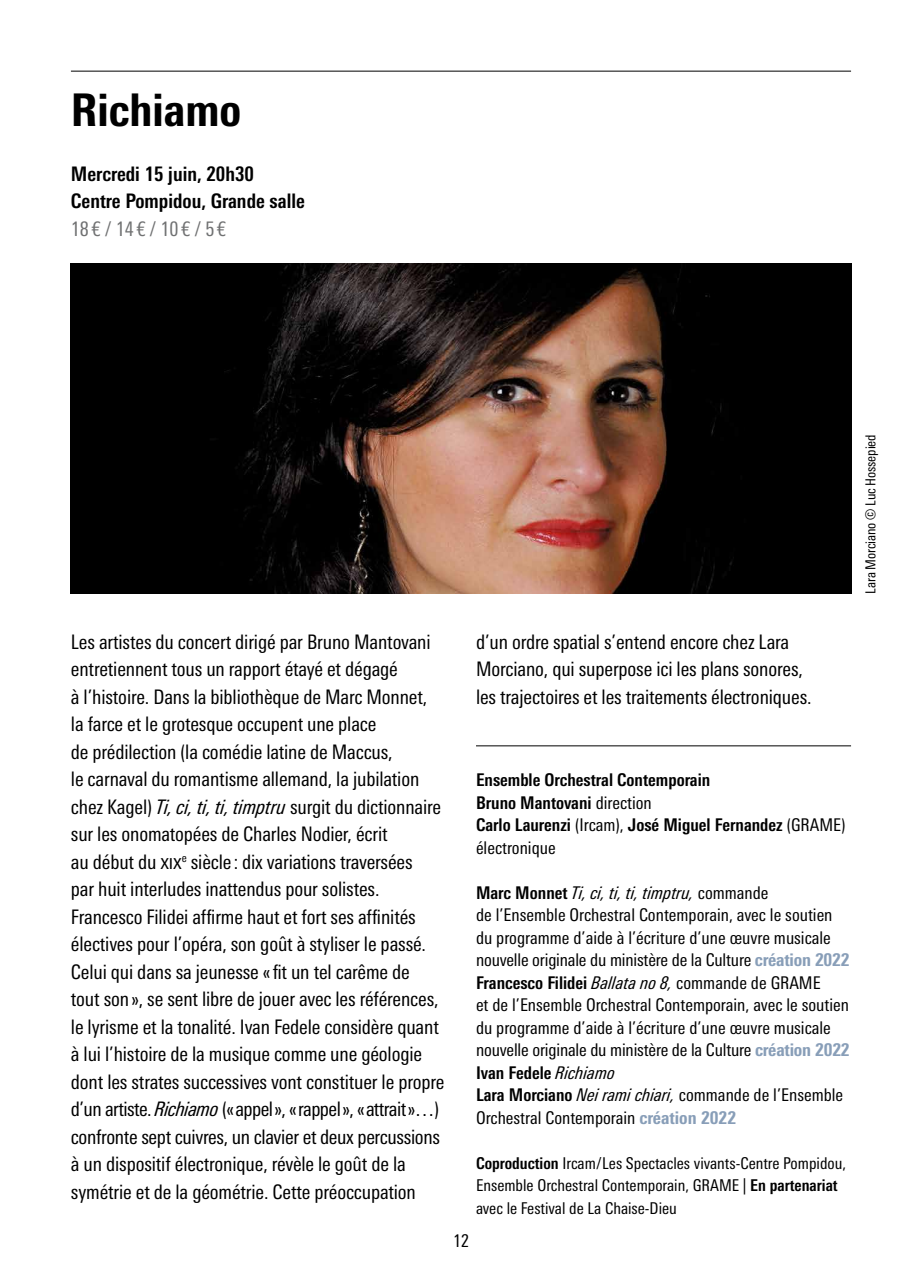
<style>
.page{position:relative;width:922px;height:1276px;background:#fff}
.page>*{position:absolute;margin:0;border:0;box-sizing:border-box;transform-origin:0 0}
.t1{font:800 condensed 45px "Univers Next Pro";color:#000}
.t2{font:condensed 20px/27.5px "Univers Next Pro";letter-spacing:-.005em;color:#000}
.t3{font:700 condensed 20px/27.5px "Univers Next Pro";color:#000}
.t4{font:condensed 20px "Univers Next Pro";color:#707172}
.t5{font:condensed 17.5px/22.5px "Univers Next Pro";color:#000}
.t6{font:700 condensed 17.5px/22.5px "Univers Next Pro";color:#000}
.t7{font:condensed 16.25px/22.5px "Univers Next Pro";color:#000}
.t8{font:condensed 13.75px "Univers Next Pro";letter-spacing:-.01em;color:#000}
.s1{font-style:italic}
.s2{font-weight:400}
.s3{font-weight:700}
.s4{font-weight:800;color:#889eb8}
</style>
<div class="page">
<img style="left:71px;top:263px;width:779px;height:330px">
<hr style="left:476px;top:745px;width:374px;height:1px;background:#000">
<hr style="left:71px;top:71px;width:779px;height:1px;background:#000">
<h1 class="t1" style="left:71px;top:83px;width:172px">Richiamo</h1>
<p class="t3" style="left:71px;top:160px;width:235px">Mercredi 15 juin, 20h30<br>Centre Pompidou, Grande salle</p>
<p class="t4" style="left:71px;top:217px;width:156px">18€ / 14€ / 10€ / 5€</p>
<p class="t8" style="left:862px;top:593px;width:161px;rotate:-90deg">Lara Morciano © Luc Hossepied</p>
<p class="t2" style="left:71px;top:627px;width:375px">Les artistes du concert dirigé par Bruno Mantovani entretiennent tous un rapport étayé et dégagé<br>à l’histoire. Dans la bibliothèque de Marc Monnet, la farce et le grotesque occupent une place<br>de prédilection (la comédie latine de Maccus,<br>le carnaval du romantisme allemand, la jubilation chez Kagel) <span class="s1">Ti, ci, ti, ti, timptru</span> surgit du dictionnaire sur les onomatopées de Charles Nodier, écrit<br>au début du xix<sup>e</sup> siècle : dix variations traversées<br>par huit interludes inattendus pour solistes.<br>Francesco Filidei affirme haut et fort ses affinités électives pour l’opéra, son goût à styliser le passé.<br>Celui qui dans sa jeunesse « fit un tel carême de<br>tout son», se sent libre de jouer avec les références, le lyrisme et la tonalité. Ivan Fedele considère quant à lui l’histoire de la musique comme une géologie dont les strates successives vont constituer le propre d’un artiste. <span class="s1">Richiamo</span> («appel», «rappel», «attrait»…) confronte sept cuivres, un clavier et deux percussions à un dispositif électronique, révèle le goût de la symétrie et de la géométrie. Cette préoccupation</p>
<p class="t2" style="left:476px;top:627px;width:337px">d’un ordre spatial s’entend encore chez Lara<br>Morciano, qui superpose ici les plans sonores, les trajectoires et les traitements électroniques.</p>
<p class="t5" style="left:453px;top:1229px;width:17px">12</p>
<p class="t6" style="left:476px;top:768px;width:371px">Ensemble Orchestral Contemporain<br>Bruno Mantovani <span class="s2">direction<br></span>Carlo Laurenzi <span class="s2">(Ircam),</span> José Miguel Fernandez <span class="s2">(GRAME) électronique</span></p>
<p class="t5" style="left:476px;top:881px;width:375px"><span class="s3">Marc Monnet</span> <span class="s1">Ti, ci, ti, ti, timptru,</span> commande<br>de l’Ensemble Orchestral Contemporain, avec le soutien du programme d’aide à l’écriture d’une œuvre musicale nouvelle originale du ministère de la Culture <span class="s4">création 2022<br></span><span class="s3">Francesco Filidei</span> <span class="s1">Ballata no 8,</span> commande de GRAME<br>et de l’Ensemble Orchestral Contemporain, avec le soutien du programme d’aide à l’écriture d’une œuvre musicale nouvelle originale du ministère de la Culture <span class="s4">création 2022<br></span><span class="s3">Ivan Fedele</span> <span class="s1">Richiamo<br></span><span class="s3">Lara Morciano</span> <span class="s1">Nei rami chiari,</span> commande de l’Ensemble Orchestral Contemporain <span class="s4">création 2022</span></p>
<p class="t7" style="left:476px;top:1151px;width:371px"><span class="s3">Coproduction</span> Ircam/Les Spectacles vivants-Centre Pompidou,<br>Ensemble Orchestral Contemporain, GRAME | <span class="s3">En partenariat </span>avec le Festival de La Chaise-Dieu</p>
</div>
